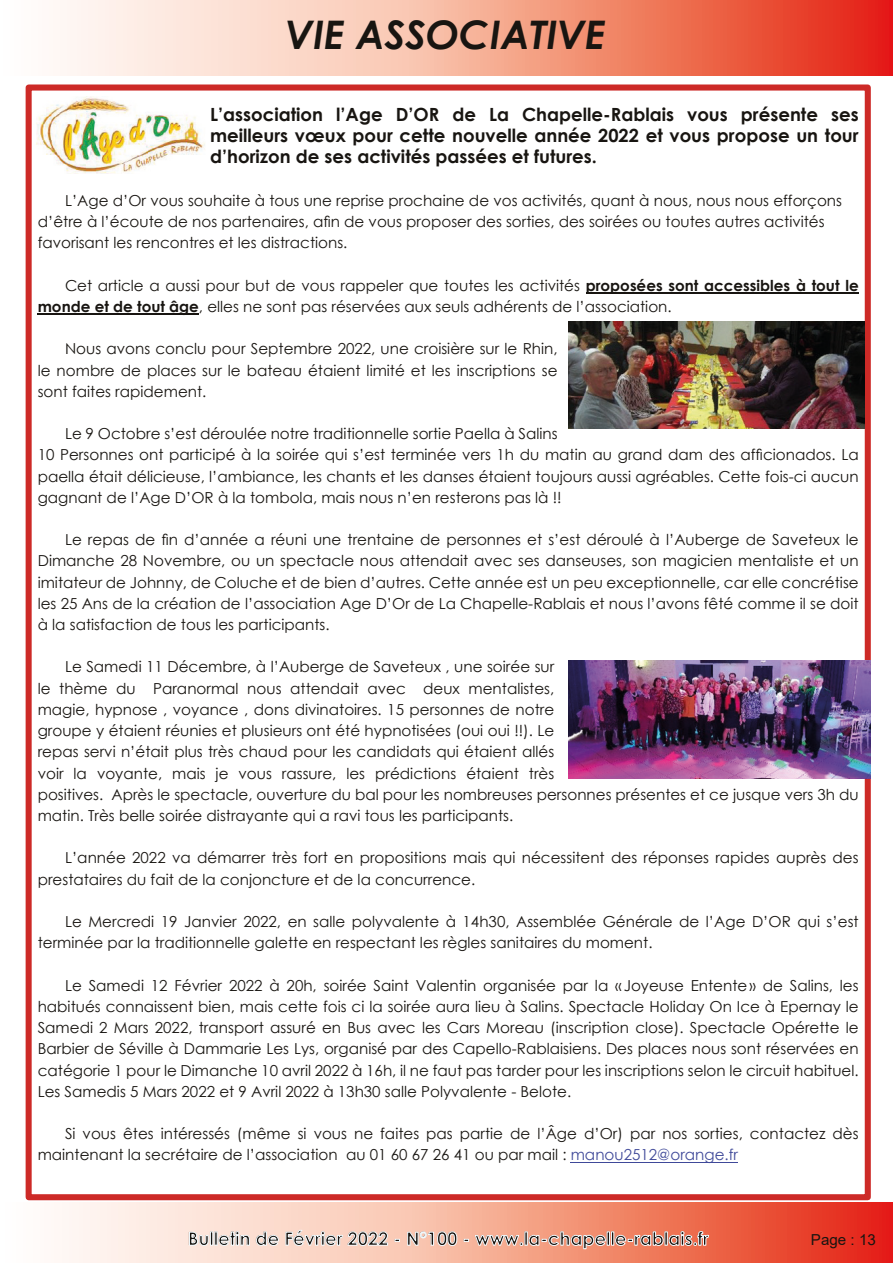
<style>
.page{position:relative;width:893px;height:1263px;background:#fff}
.page>*{position:absolute;margin:0;border:0;box-sizing:border-box;transform-origin:0 0}
.t1{font:italic 700 39.45px "Century Gothic";color:#181511}
.t2{font:700 18.15px/21.1px "Century Gothic";color:#181511;text-align:justify}
.t3{font:15.15px/21.1px "Century Gothic";color:#181511}
.t4{font:15.15px "Arial";color:#181511}
.s1{font-weight:700}
.s2{color:#3f4999}
</style>
<div class="page">
<svg style="left:60px;top:0;width:833px;height:75px;background:#f4a28e"></svg>
<svg style="left:62px;top:1202px;width:831px;height:61px;background:#f4a38f"></svg>
<div style="left:26px;top:84px;width:845px;height:1116px;border:6px solid #cd2a27"></div>
<hr style="left:586px;top:292px;width:273px;height:1px;background:#181511">
<hr style="left:38px;top:313px;width:161px;height:2px;background:#181511">
<hr style="left:571px;top:1162px;width:167px;height:1px;background:#3f4999">
<img style="left:568px;top:660px;width:302px;height:118px">
<img style="left:568px;top:322px;width:296px;height:107px">
<img style="left:36px;top:97px;width:169px;height:77px">
<p class="t1" style="left:286px;top:5px;width:321px">VIE ASSOCIATIVE</p>
<p class="t2" style="left:210px;top:103px;width:650px">L’association l’Age D’OR de La Chapelle-Rablais vous présente ses meilleurs vœux pour cette nouvelle année 2022 et vous propose un tour d’horizon de ses activités passées et futures.</p>
<p class="t3" style="left:38px;top:190px;width:806px;text-indent:27px">L’Age d’Or vous souhaite à tous une reprise prochaine de vos activités, quant à nous, nous nous efforçons d’être à l’écoute de nos partenaires, afin de vous proposer des sorties, des soirées ou toutes autres activités favorisant les rencontres et les distractions.</p>
<p class="t3" style="left:38px;top:274px;width:822px;text-indent:27px">Cet article a aussi pour but de vous rappeler que toutes les activités <span class="s1">proposées sont accessibles à tout le monde et de tout âge</span>, elles ne sont pas réservées aux seuls adhérents de l’association.</p>
<p class="t3" style="left:38px;top:338px;width:521px;text-align:justify;text-indent:27px">Nous avons conclu pour Septembre 2022, une croisière sur le Rhin, le nombre de places sur le bateau étaient limité et les inscriptions se sont faites rapidement.</p>
<p class="t3" style="left:38px;top:423px;width:822px;text-indent:27px">Le 9 Octobre s’est déroulée notre traditionnelle sortie Paella à Salins<br>10 Personnes ont participé à la soirée qui s’est terminée vers 1h du matin au grand dam des afficionados. La paella était délicieuse, l’ambiance, les chants et les danses étaient toujours aussi agréables. Cette fois-ci aucun gagnant de l’Age D’OR à la tombola, mais nous n’en resterons pas là !!</p>
<p class="t3" style="left:38px;top:529px;width:822px;text-align:justify;text-indent:27px">Le repas de fin d’année a réuni une trentaine de personnes et s’est déroulé à l’Auberge de Saveteux le Dimanche 28 Novembre, ou un spectacle nous attendait avec ses danseuses, son magicien mentaliste et un imitateur de Johnny, de Coluche et de bien d’autres. Cette année est un peu exceptionnelle, car elle concrétise les 25 Ans de la création de l’association Age D’Or de La Chapelle-Rablais et nous l’avons fêté comme il se doit à la satisfaction de tous les participants.</p>
<p class="t3" style="left:38px;top:656px;width:822px;text-indent:27px">Le Samedi 11 Décembre, à l’Auberge de Saveteux , une soirée sur<br>le thème du Paranormal nous attendait avec deux mentalistes,<br>magie, hypnose , voyance , dons divinatoires. 15 personnes de notre<br>groupe y étaient réunies et plusieurs ont été hypnotisées (oui oui !!). Le<br>repas servi n’était plus très chaud pour les candidats qui étaient allés<br>voir la voyante, mais je vous rassure, les prédictions étaient très<br>positives. Après le spectacle, ouverture du bal pour les nombreuses personnes présentes et ce jusque vers 3h du matin. Très belle soirée distrayante qui a ravi tous les participants.</p>
<p class="t3" style="left:38px;top:847px;width:822px;text-indent:27px">L’année 2022 va démarrer très fort en propositions mais qui nécessitent des réponses rapides auprès des prestataires du fait de la conjoncture et de la concurrence.</p>
<p class="t3" style="left:38px;top:911px;width:822px;text-indent:27px">Le Mercredi 19 Janvier 2022, en salle polyvalente à 14h30, Assemblée Générale de l’Age D’OR qui s’est terminée par la traditionnelle galette en respectant les règles sanitaires du moment.</p>
<p class="t3" style="left:38px;top:974px;width:822px;text-align:justify;text-indent:27px">Le Samedi 12 Février 2022 à 20h, soirée Saint Valentin organisée par la « Joyeuse Entente » de Salins, les habitués connaissent bien, mais cette fois ci la soirée aura lieu à Salins. Spectacle Holiday On Ice à Epernay le Samedi 2 Mars 2022, transport assuré en Bus avec les Cars Moreau (inscription close). Spectacle Opérette le Barbier de Séville à Dammarie Les Lys, organisé par des Capello-Rablaisiens. Des places nous sont réservées en catégorie 1 pour le Dimanche 10 avril 2022 à 16h, il ne faut pas tarder pour les inscriptions selon le circuit habituel.<br>Les Samedis 5 Mars 2022 et 9 Avril 2022 à 13h30 salle Polyvalente - Belote.</p>
<p class="t3" style="left:38px;top:1123px;width:822px;text-indent:27px">Si vous êtes intéressés (même si vous ne faites pas partie de l’Âge d’Or) par nos sorties, contactez dès maintenant la secrétaire de l’association au 01 60 67 26 41 ou par mail : <span class="s2">manou2512@orange.fr</span></p>
<p class="t2" style="left:188px;top:1227px;width:522px">Bulletin de Février 2022 - N°100 - www.la-chapelle-rablais.fr</p>
<p class="t4" style="left:811px;top:1229px;width:66px">Page : 13</p>
</div>
